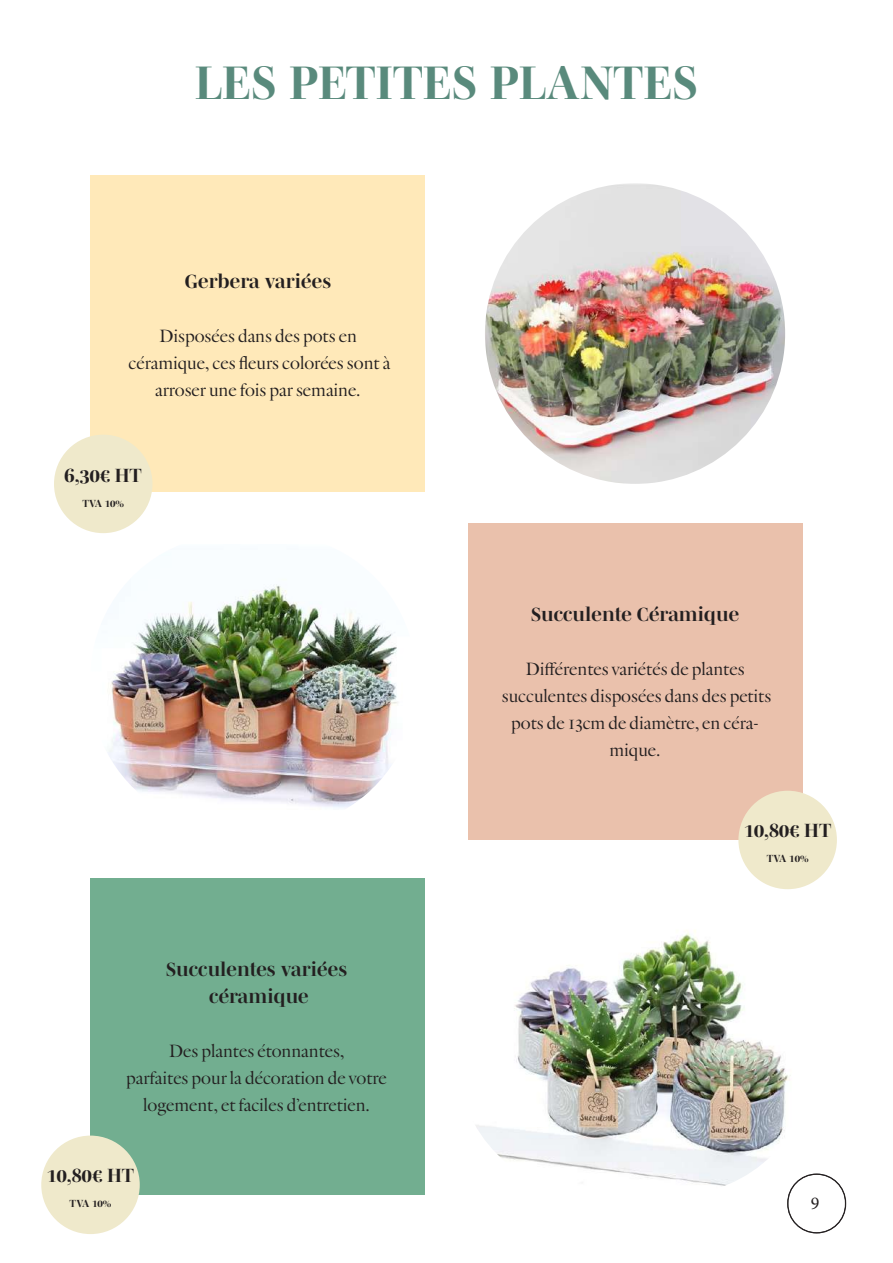
<style>
.page{position:relative;width:893px;height:1263px;background:#fff}
.page>*{position:absolute;margin:0;border:0;box-sizing:border-box;transform-origin:0 0}
.t1{font:700 48px "Mencken Std Head";color:#598a7c}
.t2{font:700 19.5px/27px "Mencken Std Head";color:#231f20;text-align:center}
.t3{font:18px/27px "Verdigris MVB Pro Big";color:#231f20;text-align:center}
.t4{font:18px "Minion Pro";color:#231f20}
.t5{font:700 10.5px "Mencken Std Head";color:#231f20}
</style>
<div class="page">
<div style="left:788px;top:1174px;width:57px;height:59px;border:1px solid #231f20;border-radius:29px"></div>
<div style="left:91px;top:175px;width:334px;height:317px;background:#ffe9b9"></div>
<div style="left:91px;top:878px;width:334px;height:317px;background:#72ae90"></div>
<div style="left:468px;top:523px;width:334px;height:317px;background:#eac1ac"></div>
<img style="left:485px;top:183px;width:300px;height:301px;border-radius:150px">
<img style="left:108px;top:584px;width:290px;height:224px">
<img style="left:457px;top:919px;width:356px;height:276px;border-radius:138px">
<div style="left:54px;top:435px;width:98px;height:98px;background:#efe9cb;border-radius:50%"></div>
<div style="left:738px;top:791px;width:99px;height:98px;background:#efe9cb;border-radius:50%"></div>
<div style="left:41px;top:1135px;width:99px;height:99px;background:#efe9cb;border-radius:50%"></div>
<h1 class="t1" style="left:195px;top:55px;width:505px">LES PETITES PLANTES</h1>
<p class="t2" style="left:185px;top:267px;width:148px">Gerbera variées</p>
<p class="t3" style="left:129px;top:323px;width:263px">Disposées dans des pots en céramique, ces fleurs colorées sont à arroser une fois par semaine.</p>
<p class="t2" style="left:65px;top:462px;width:79px">6,30€ HT</p>
<p class="t5" style="left:82px;top:498px;width:43px">TVA 10%</p>
<p class="t2" style="left:166px;top:956px;width:183px">Succulentes variées céramique</p>
<p class="t3" style="left:126px;top:1038px;width:262px">Des plantes étonnantes,<br>parfaites pour la décoration de votre logement, et faciles d’entretien.</p>
<p class="t2" style="left:47px;top:1161px;width:89px">10,80€ HT</p>
<p class="t5" style="left:70px;top:1197px;width:43px">TVA 10%</p>
<p class="t2" style="left:531px;top:601px;width:210px">Succulente Céramique</p>
<p class="t3" style="left:502px;top:656px;width:271px">Différentes variétés de plantes succulentes disposées dans des petits pots de 13cm de diamètre, en céra&shy;mique.</p>
<p class="t2" style="left:744px;top:816px;width:89px">10,80€ HT</p>
<p class="t5" style="left:767px;top:852px;width:43px">TVA 10%</p>
<p class="t4" style="left:811px;top:1191px;width:10px">9</p>
</div>
